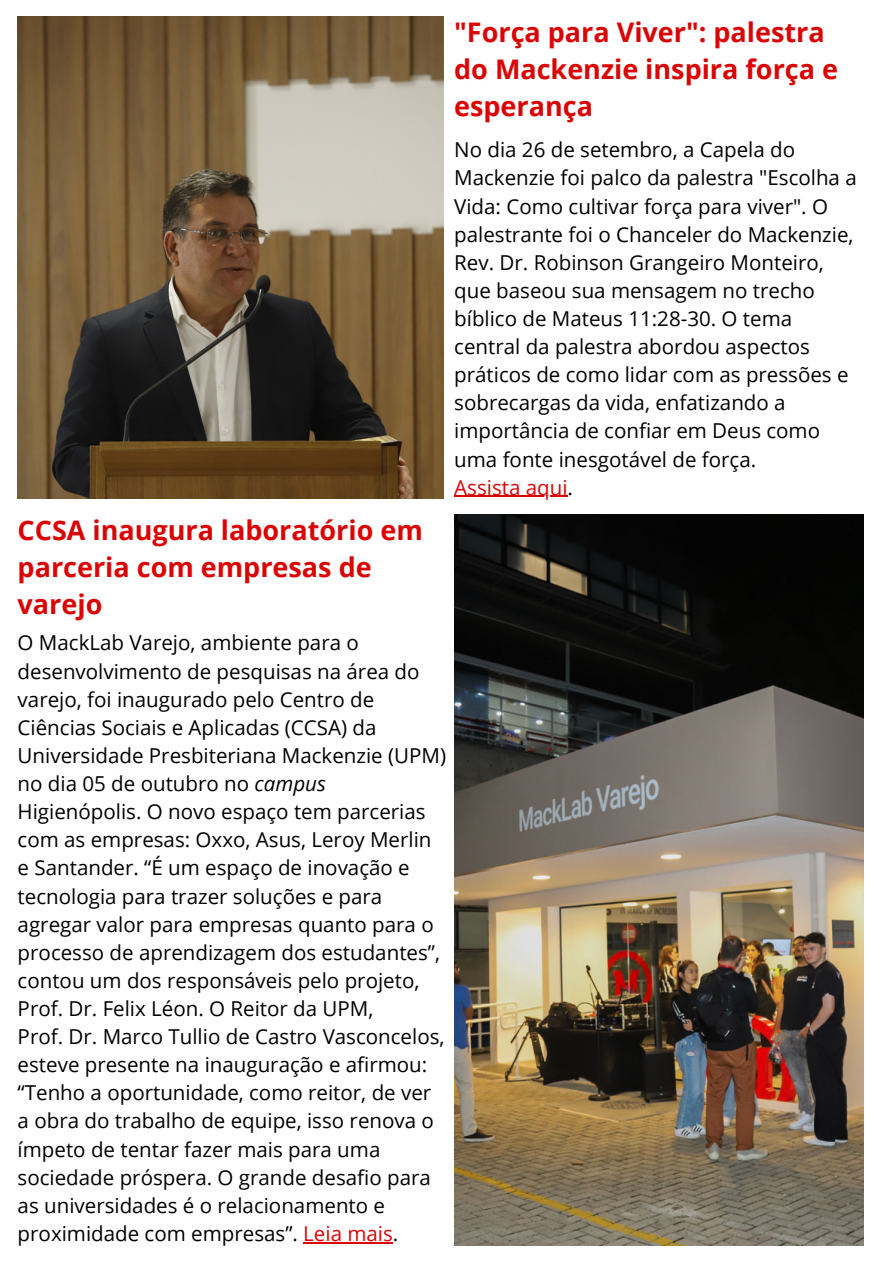
<style>
.page{position:relative;width:893px;height:1264px;background:#fff}
.page>*{position:absolute;margin:0;border:0;box-sizing:border-box;transform-origin:0 0}
.t1{font:700 27px/37px "Open Sans";color:#db0404}
.t2{font:20.55px/28px "Open Sans";color:#000}
.t3{font:20.55px "Open Sans";color:#db0404}
.s1{font-style:italic}
.s2{color:#db0404}
.s3{color:#000}
</style>
<div class="page">
<img style="left:18px;top:17px;width:426px;height:482px">
<hr style="left:454px;top:496px;width:113px;height:1px;background:#db0404">
<img style="left:454px;top:514px;width:409px;height:731px">
<hr style="left:303px;top:1241px;width:44px;height:2px;background:#db0404">
<svg style="left:347px;top:1242px;width:19px;height:1px"></svg>
<hr style="left:366px;top:1241px;width:27px;height:2px;background:#db0404">
<p class="t1" style="left:18px;top:511px;width:406px">CCSA inaugura laboratório em parceria com empresas de varejo</p>
<p class="t2" style="left:18px;top:628px;width:430px">O MackLab Varejo, ambiente para o desenvolvimento de pesquisas na área do varejo, foi inaugurado pelo Centro de Ciências Sociais e Aplicadas (CCSA) da Universidade Presbiteriana Mackenzie (UPM) no dia 05 de outubro no <span class="s1">campus </span>Higienópolis. O novo espaço tem parcerias com as empresas: Oxxo, Asus, Leroy Merlin e Santander. “É um espaço de inovação e tecnologia para trazer soluções e para agregar valor para empresas quanto para o processo de aprendizagem dos estudantes”, contou um dos responsáveis pelo projeto, Prof. Dr. Felix Léon. O Reitor da UPM,</p>
<p class="t2" style="left:18px;top:1022px;width:428px">Prof. Dr. Marco Tullio de Castro Vasconcelos, esteve presente na inauguração e afirmou: “Tenho a oportunidade, como reitor, de ver a obra do trabalho de equipe, isso renova o ímpeto de tentar fazer mais para uma sociedade próspera. O grande desafio para as universidades é o relacionamento e proximidade com empresas”. <span class="s2">Leia mais</span>.</p>
<p class="t1" style="left:454px;top:13px;width:372px">"Força para Viver": palestra</p>
<p class="t1" style="left:454px;top:50px;width:385px">do Mackenzie inspira força e esperança</p>
<p class="t2" style="left:454px;top:135px;width:404px">No dia 26 de setembro, a Capela do Mackenzie foi palco da palestra "Escolha a Vida: Como cultivar força para viver". O palestrante foi o Chanceler do Mackenzie, Rev. Dr. Robinson Grangeiro Monteiro, que baseou sua mensagem no trecho bíblico de Mateus 11:28-30. O tema central da palestra abordou aspectos práticos de como lidar com as pressões e sobrecargas da vida, enfatizando a importância de confiar em Deus como uma fonte inesgotável de força.</p>
<p class="t3" style="left:454px;top:472px;width:120px">Assista aqui<span class="s3">.</span></p>
</div>
